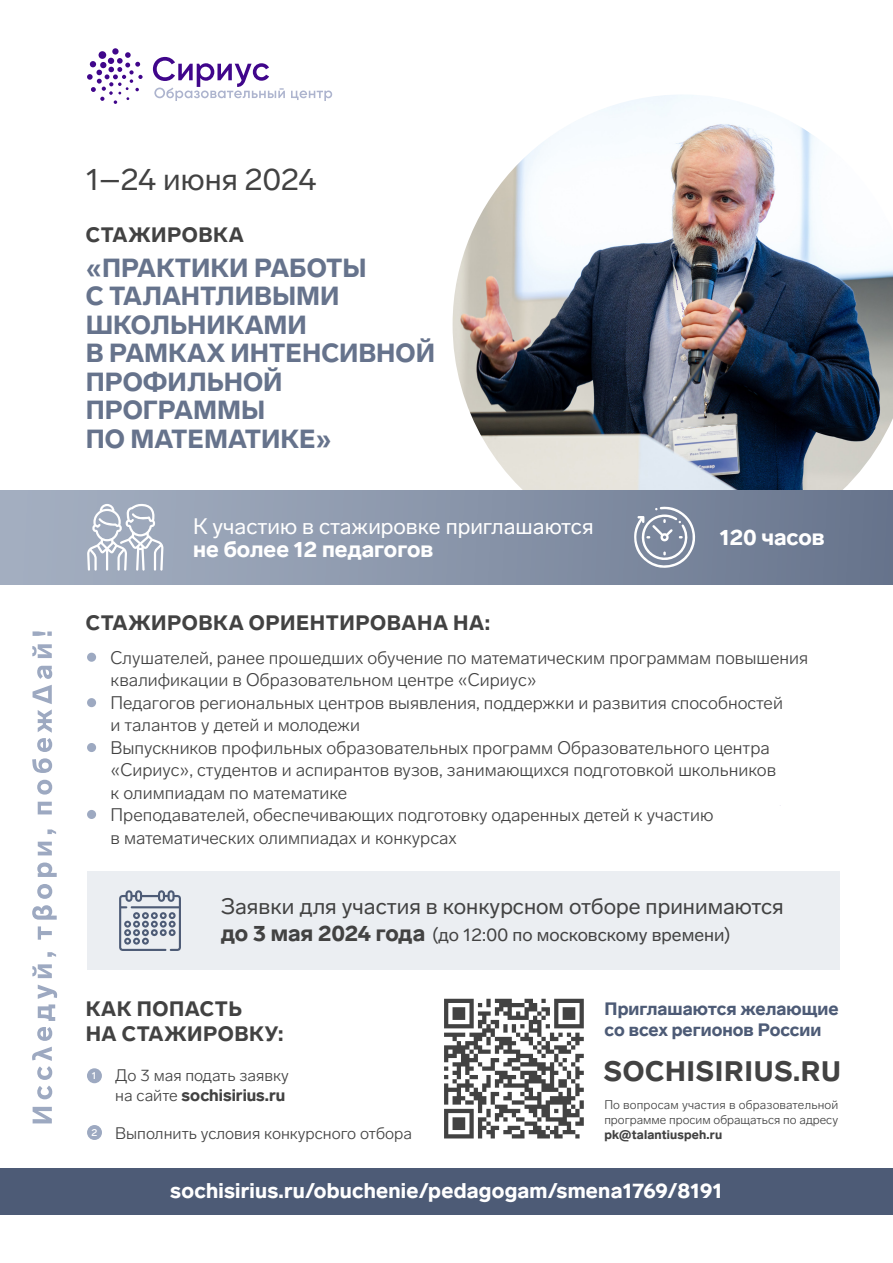
<style>
.page{position:relative;width:893px;height:1263px;background:#fff}
.page>*{position:absolute;margin:0;border:0;box-sizing:border-box;transform-origin:0 0}
.t1{font:30.9px "Lab Grotesque";color:#424242}
.t2{font:900 27.75px "Lab Grotesque";letter-spacing:.025em;color:#424242}
.t3{font:900 25.8px/28.5px "Lab Grotesque";color:#66738c}
.t4{font:22.2px "Lab Grotesque";color:#424242}
.t5{font:22.2px "Lab Grotesque";color:#fff}
.t6{font:900 22.2px "Lab Grotesque";color:#fff}
.t7{font:900 22.2px "Lab Grotesque";color:#424242}
.t8{font:900 21px "Lab Grotesque";letter-spacing:.01em;color:#fff}
.t9{font:900 20.55px/24.8px "Lab Grotesque";letter-spacing:.025em;color:#424242}
.t10{font:18.15px "Lab Grotesque";color:#424242}
.t11{font:300 18px/22.5px "Lab Grotesque";color:#424242}
.t12{font:900 17.7px/21.3px "Lab Grotesque";color:#4d5b76}
.t13{font:300 16.5px/19.8px "Lab Grotesque";color:#424242}
.t14{font:300 12.45px/14.9px "Lab Grotesque";color:#424242}
.t15{font:900 12.45px "Lab Grotesque";letter-spacing:.01em;color:#424242}
.t16{font:500 10.05px "Lab Grotesque";color:#fff}
.s1{font-weight:900}
</style>
<div class="page">
<img style="left:453px;top:95px;width:440px;height:395px">
<div style="left:87px;top:871px;width:752px;height:99px;background:#ebeef2"></div>
<div style="left:0;top:490px;width:893px;height:94px;background:linear-gradient(to right,#a7b2c4,#69768e)"></div>
<div style="left:0;top:1168px;width:893px;height:47px;background:#4d5b76"></div>
<svg style="left:33px;top:1107px;width:19px;height:16px"></svg>
<svg style="left:32px;top:1047px;width:20px;height:52px"></svg>
<svg style="left:37px;top:1027px;width:15px;height:14px"></svg>
<svg style="left:38px;top:984px;width:19px;height:37px"></svg>
<svg style="left:32px;top:964px;width:20px;height:14px"></svg>
<svg style="left:47px;top:952px;width:9px;height:5px"></svg>
<svg style="left:38px;top:926px;width:14px;height:14px"></svg>
<svg style="left:32px;top:905px;width:25px;height:15px"></svg>
<svg style="left:37px;top:884px;width:15px;height:15px"></svg>
<svg style="left:37px;top:862px;width:20px;height:15px"></svg>
<svg style="left:38px;top:842px;width:14px;height:13px"></svg>
<svg style="left:47px;top:829px;width:9px;height:5px"></svg>
<svg style="left:38px;top:802px;width:14px;height:12px"></svg>
<svg style="left:37px;top:780px;width:15px;height:15px"></svg>
<svg style="left:32px;top:758px;width:20px;height:15px"></svg>
<svg style="left:33px;top:685px;width:19px;height:67px"></svg>
<svg style="left:37px;top:666px;width:15px;height:13px"></svg>
<svg style="left:32px;top:644px;width:20px;height:14px"></svg>
<svg style="left:33px;top:631px;width:19px;height:5px"></svg>
<svg style="left:87px;top:48px;width:56px;height:56px"></svg>
<svg style="left:291px;top:91px;width:41px;height:10px"></svg>
<svg style="left:153px;top:57px;width:132px;height:44px"></svg>
<svg style="left:633px;top:506px;width:63px;height:63px"></svg>
<div style="left:87px;top:653px;width:9px;height:9px;background:#9da9c1;border-radius:50%"></div>
<div style="left:87px;top:698px;width:9px;height:9px;background:#9da9c1;border-radius:50%"></div>
<div style="left:87px;top:810px;width:9px;height:9px;background:#9da9c1;border-radius:50%"></div>
<div style="left:87px;top:743px;width:9px;height:9px;background:#9da9c1;border-radius:50%"></div>
<div style="left:87px;top:1068px;width:15px;height:15px;background:#9da9c1;border-radius:50%"></div>
<div style="left:87px;top:1125px;width:15px;height:15px;background:#9da9c1;border-radius:50%"></div>
<svg style="left:119px;top:890px;width:62px;height:61px"></svg>
<svg style="left:87px;top:504px;width:77px;height:67px"></svg>
<svg style="left:444px;top:999px;width:140px;height:139px"></svg>
<h1 class="t1" style="left:86px;top:161px;width:232px">1–24 июня 2024</h1>
<p class="t9" style="left:86px;top:223px;width:160px">СТАЖИРОВКА</p>
<h3 class="t3" style="left:86px;top:254px;width:351px">«ПРАКТИКИ РАБОТЫ<br>С ТАЛАНТЛИВЫМИ<br>ШКОЛЬНИКАМИ<br>В РАМКАХ ИНТЕНСИВНОЙ<br>ПРОФИЛЬНОЙ<br>ПРОГРАММЫ<br>ПО МАТЕМАТИКЕ»</h3>
<p class="t5" style="left:193px;top:513px;width:402px">К участию в стажировке приглашаются</p>
<p class="t6" style="left:193px;top:536px;width:242px">не более 12 педагогов</p>
<p class="t9" style="left:86px;top:610px;width:406px">СТАЖИРОВКА ОРИЕНТИРОВАНА НА:</p>
<p class="t6" style="left:720px;top:524px;width:106px">120 часов</p>
<p class="t11" style="left:111px;top:646px;width:699px">Слушателей, ранее прошедших обучение по математическим программам повышения квалификации в Образовательном центре «Сириус»<br>Педагогов региональных центров выявления, поддержки и развития способностей<br>и талантов у детей и молодежи<br>Выпускников профильных образовательных программ Образовательного центра «Сириус», студентов и аспирантов вузов, занимающихся подготовкой школьников<br>к олимпиадам по математике<br>Преподавателей, обеспечивающих подготовку одаренных детей к участию<br>в математических олимпиадах и конкурсах</p>
<p class="t4" style="left:221px;top:893px;width:564px">Заявки для участия в конкурсном отборе принимаются</p>
<p class="t7" style="left:221px;top:920px;width:206px">до 3 мая 2024 года</p>
<p class="t10" style="left:432px;top:924px;width:300px">(до 12:00 по московскому времени)</p>
<p class="t9" style="left:86px;top:996px;width:199px">КАК ПОПАСТЬ<br>НА СТАЖИРОВКУ:</p>
<p class="t16" style="left:92px;top:1069px;width:6px">1</p>
<p class="t16" style="left:91px;top:1126px;width:7px">2</p>
<p class="t13" style="left:115px;top:1065px;width:175px">До 3 мая подать заявку на сайте <span class="s1">sochisirius.ru</span></p>
<p class="t13" style="left:115px;top:1123px;width:298px">Выполнить условия конкурсного отбора</p>
<p class="t12" style="left:605px;top:998px;width:235px">Приглашаются желающие со всех регионов России</p>
<h2 class="t2" style="left:604px;top:1054px;width:239px">SOCHISIRIUS.RU</h2>
<p class="t14" style="left:604px;top:1097px;width:235px">По вопросам участия в образовательной программе просим обращаться по адресу</p>
<p class="t15" style="left:604px;top:1127px;width:119px">pk@talantiuspeh.ru</p>
<p class="t8" style="left:170px;top:1178px;width:554px">sochisirius.ru/obuchenie/pedagogam/smena1769/8191</p>
</div>
